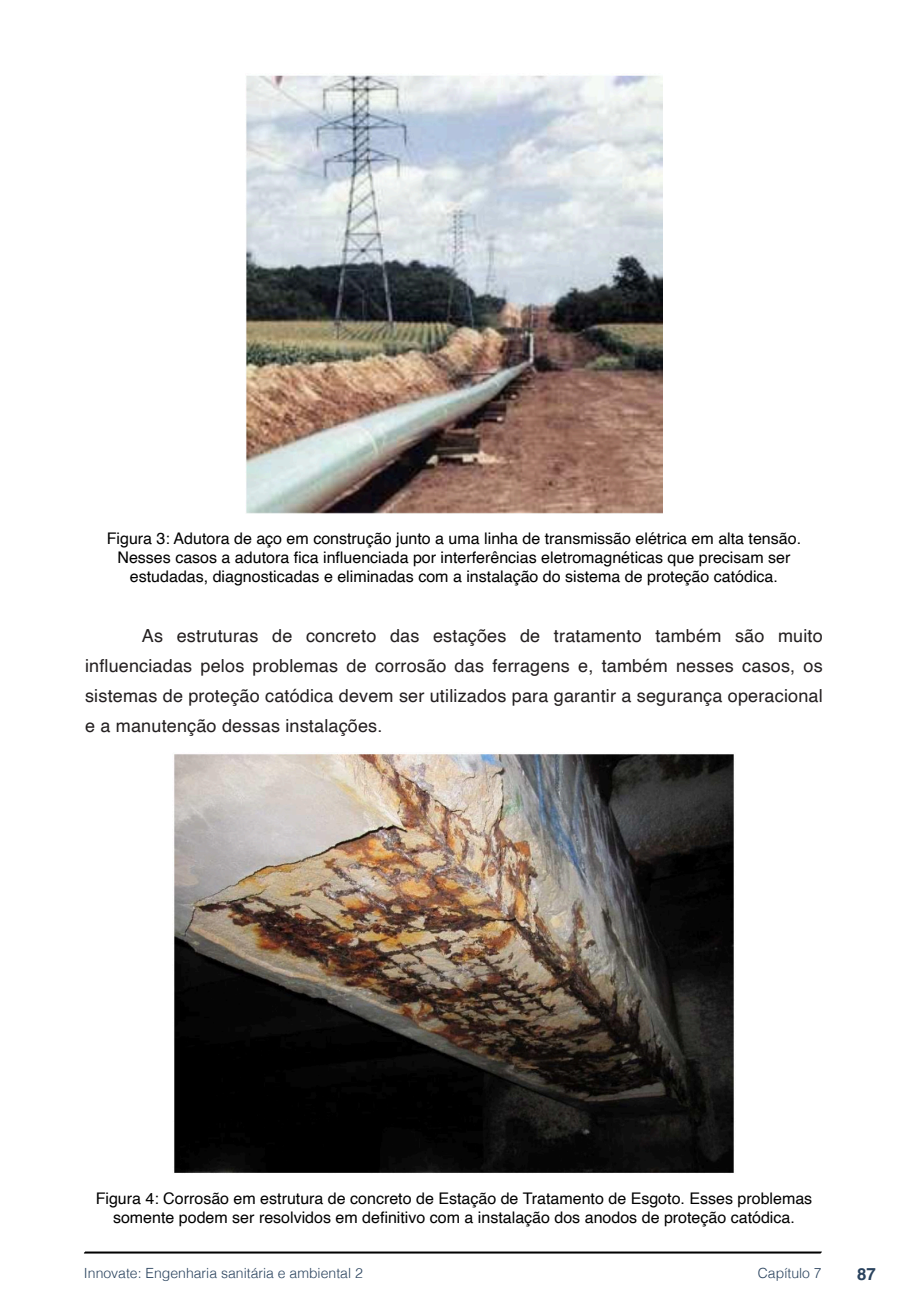
<style>
.page{position:relative;width:908px;height:1304px;background:#fff}
.page>*{position:absolute;margin:0;border:0;box-sizing:border-box;transform-origin:0 0}
.txt{font:18px/30px "Helvetica";letter-spacing:.01em;color:#231f20;text-align:justify}
.t1{font:700 16.8px "Helvetica";color:#2a435e}
.imagens_graf_tab{font:16px/19.2px "Helvetica";color:#000;text-align:center}
.t2{font:300 14px "Helvetica";color:#2a435e}
</style>
<div class="page">
<svg style="left:84px;top:1251px;width:737px;height:3px;background:#515151"></svg>
<img style="left:246px;top:75px;width:416px;height:438px">
<img style="left:174px;top:754px;width:560px;height:419px">
<p class="imagens_graf_tab" style="left:107px;top:529px;width:695px">Figura 3: Adutora de aço em construção junto a uma linha de transmissão elétrica em alta tensão.<br>Nesses casos a adutora fica influenciada por interferências eletromagnéticas que precisam ser estudadas, diagnosticadas e eliminadas com a instalação do sistema de proteção catódica.</p>
<p class="txt" style="left:85px;top:621px;width:739px;text-indent:57px">As estruturas de concreto das estações de tratamento também são muito influenciadas pelos problemas de corrosão das ferragens e, também nesses casos, os sistemas de proteção catódica devem ser utilizados para garantir a segurança operacional e a manutenção dessas instalações.</p>
<p class="imagens_graf_tab" style="left:96px;top:1189px;width:717px">Figura 4: Corrosão em estrutura de concreto de Estação de Tratamento de Esgoto. Esses problemas somente podem ser resolvidos em definitivo com a instalação dos anodos de proteção catódica.</p>
<p class="t2" style="left:84px;top:1261px;width:280px">Innovate: Engenharia sanitária e ambiental 2</p>
<p class="t2" style="left:757px;top:1261px;width:65px">Capítulo 7</p>
<p class="t1" style="left:856px;top:1264px;width:20px">87</p>
</div>
